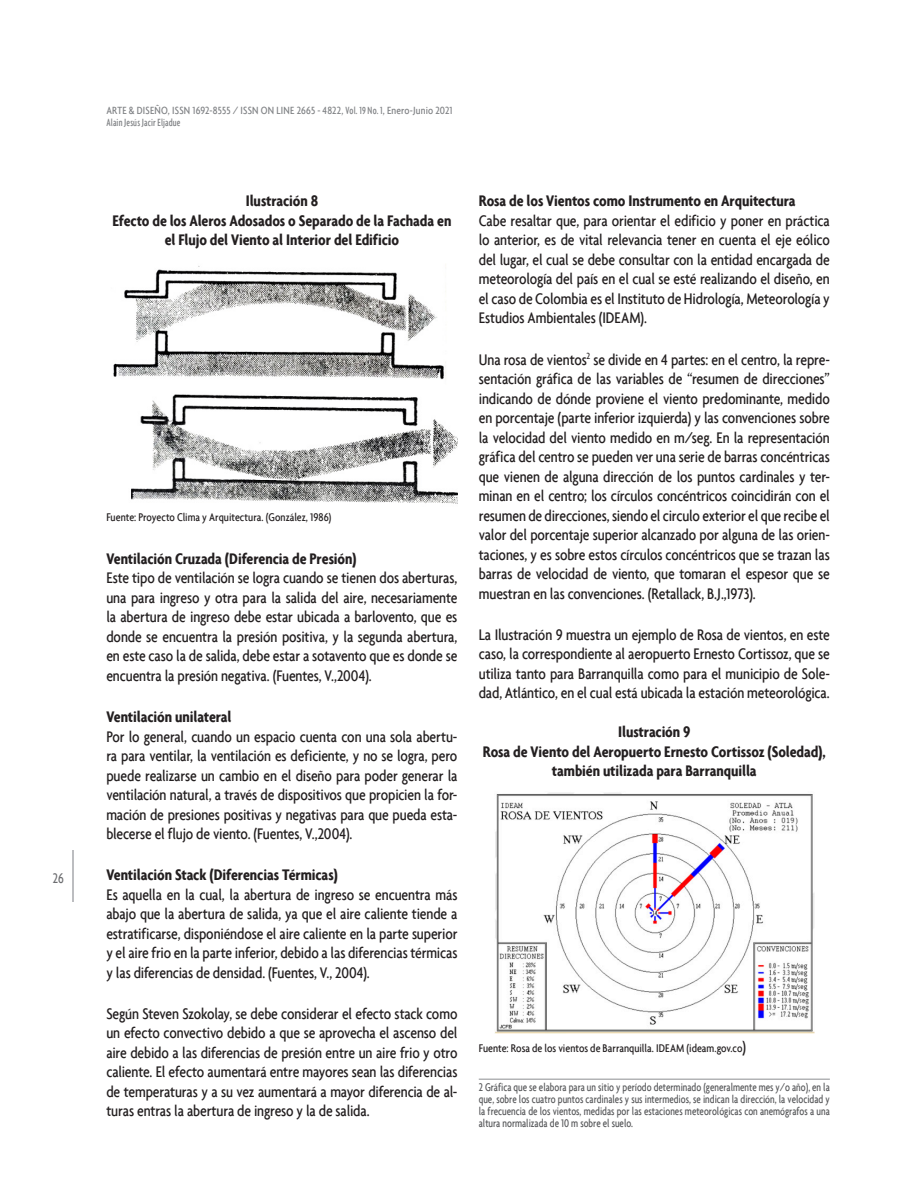
<style>
.page{position:relative;width:915px;height:1191px;background:#fff}
.page>*{position:absolute;margin:0;border:0;box-sizing:border-box;transform-origin:0 0}
.General{font:500 condensed 16.5px/19.5px "Agenda";letter-spacing:-.01em;color:#231f20;text-align:justify}
.General-2{font:700 condensed 16.5px/19.5px "Agenda";letter-spacing:-.005em;color:#231f20;text-align:center}
.t1{font:500 condensed 15px "Agenda";color:#6c6d70;scale:.9 1}
.Notas_al_pie{font:500 condensed 12px/12px "Agenda";color:#57585a;text-align:justify;scale:.9 1}
.General-3{font:500 condensed 12px "Agenda";color:#231f20}
.t2{font:500 condensed 11.25px/12px "Agenda";letter-spacing:.015em;color:#808285}
.s1{font-stretch:extra-condensed}
.s2{font-size:16.5px}
</style>
<div class="page">
<hr style="left:72px;top:850px;width:2px;height:51px;background:#bcbdc0">
<img style="left:495px;top:792px;width:319px;height:241px">
<hr style="left:478px;top:1078px;width:351px;height:1px;background:#939598">
<img style="left:113px;top:266px;width:333px;height:114px">
<img style="left:131px;top:394px;width:326px;height:110px">
<p class="t1" style="left:53px;top:870px;width:14px">26</p>
<p class="t2" style="left:106px;top:104px;width:347px">ARTE &amp; DISEÑO, ISSN 1692-8555 / ISSN ON LINE 2665 - 4822, <span class="s1">Vol. 19 No. 1</span>, Enero-Junio 2021<br><span class="s1">Alain Jesús Jacir Eljadue</span></p>
<p class="General-2" style="left:245px;top:191px;width:74px">Ilustración 8</p>
<p class="General-2" style="left:112px;top:210px;width:340px">Efecto de los Aleros Adosados o Separado de la Fachada en el Flujo del Viento al Interior del Edificio</p>
<p class="General-3" style="left:106px;top:510px;width:226px">Fuente: Proyecto Clima y Arquitectura. (González, 1986)</p>
<p class="General-2" style="left:106px;top:548px;width:252px">Ventilación Cruzada (Diferencia de Presión)</p>
<p class="General" style="left:106px;top:568px;width:352px">Este tipo de ventilación se logra cuando se tienen dos aberturas, una para ingreso y otra para la salida del aire, necesariamente la abertura de ingreso debe estar ubicada a barlovento, que es donde se encuentra la presión positiva, y la segunda abertura, en este caso la de salida, debe estar a sotavento que es donde se encuentra la presión negativa. (Fuentes, V.,2004).</p>
<p class="General-2" style="left:106px;top:706px;width:127px">Ventilación unilateral</p>
<p class="General" style="left:106px;top:726px;width:352px">Por lo general, cuando un espacio cuenta con una sola abertu&shy;ra para ventilar, la ventilación es deficiente, y no se logra, pero puede realizarse un cambio en el diseño para poder generar la ventilación natural, a través de dispositivos que propicien la for&shy;mación de presiones positivas y negativas para que pueda esta&shy;blecerse el flujo de viento. (Fuentes, V.,2004).</p>
<p class="General-2" style="left:106px;top:864px;width:233px">Ventilación Stack (Diferencias Térmicas)</p>
<p class="General" style="left:106px;top:884px;width:352px">Es aquella en la cual, la abertura de ingreso se encuentra más abajo que la abertura de salida, ya que el aire caliente tiende a estratificarse, disponiéndose el aire caliente en la parte superior y el aire frio en la parte inferior, debido a las diferencias térmicas y las diferencias de densidad. (Fuentes, V., 2004).</p>
<p class="General" style="left:106px;top:1003px;width:352px">Según Steven Szokolay, se debe considerar el efecto stack como un efecto convectivo debido a que se aprovecha el ascenso del aire debido a las diferencias de presión entre un aire frio y otro caliente. El efecto aumentará entre mayores sean las diferencias de temperaturas y a su vez aumentará a mayor diferencia de al&shy;turas entras la abertura de ingreso y la de salida.</p>
<p class="General-2" style="left:478px;top:191px;width:318px">Rosa de los Vientos como Instrumento en Arquitectura</p>
<p class="General" style="left:478px;top:210px;width:352px">Cabe resaltar que, para orientar el edificio y poner en práctica lo anterior, es de vital relevancia tener en cuenta el eje eólico del lugar, el cual se debe consultar con la entidad encargada de meteorología del país en el cual se esté realizando el diseño, en el caso de Colombia es el Instituto de Hidrología, Meteorología y Estudios Ambientales (IDEAM).</p>
<p class="General" style="left:478px;top:349px;width:352px">Una rosa de vientos<sup>2</sup> se divide en 4 partes: en el centro, la repre&shy;sentación gráfica de las variables de “resumen de direcciones” indicando de dónde proviene el viento predominante, medido en porcentaje (parte inferior izquierda) y las convenciones sobre la velocidad del viento medido en m/seg. En la representación gráfica del centro se pueden ver una serie de barras concéntricas que vienen de alguna dirección de los puntos cardinales y ter&shy;minan en el centro; los círculos concéntricos coincidirán con el resumen de direcciones, siendo el circulo exterior el que recibe el valor del porcentaje superior alcanzado por alguna de las orien&shy;taciones, y es sobre estos círculos concéntricos que se trazan las barras de velocidad de viento, que tomaran el espesor que se muestran en las convenciones. (Retallack, B.J.,1973).</p>
<p class="General" style="left:478px;top:624px;width:352px">La Ilustración 9 muestra un ejemplo de Rosa de vientos, en este caso, la correspondiente al aeropuerto Ernesto Cortissoz, que se utiliza tanto para Barranquilla como para el municipio de Sole&shy;dad, Atlántico, en el cual está ubicada la estación meteorológica.</p>
<p class="General-2" style="left:618px;top:722px;width:74px">Ilustración 9</p>
<p class="General-2" style="left:482px;top:741px;width:344px">Rosa de Viento del Aeropuerto Ernesto Cortissoz (Soledad), también utilizada para Barranquilla</p>
<p class="General-3" style="left:478px;top:1040px;width:268px">Fuente: Rosa de los vientos de Barranquilla. IDEAM (ideam.gov.co<span class="s2">)</span></p>
<p class="Notas_al_pie" style="left:478px;top:1081px;width:391px">2 Gráfica que se elabora para un sitio y período determinado (generalmente mes y/o año), en la que, sobre los cuatro puntos cardinales y sus intermedios, se indican la dirección, la velocidad y la frecuencia de los vientos, medidas por las estaciones meteorológicas con anemógrafos a una altura normalizada de 10 m sobre el suelo.</p>
</div>
